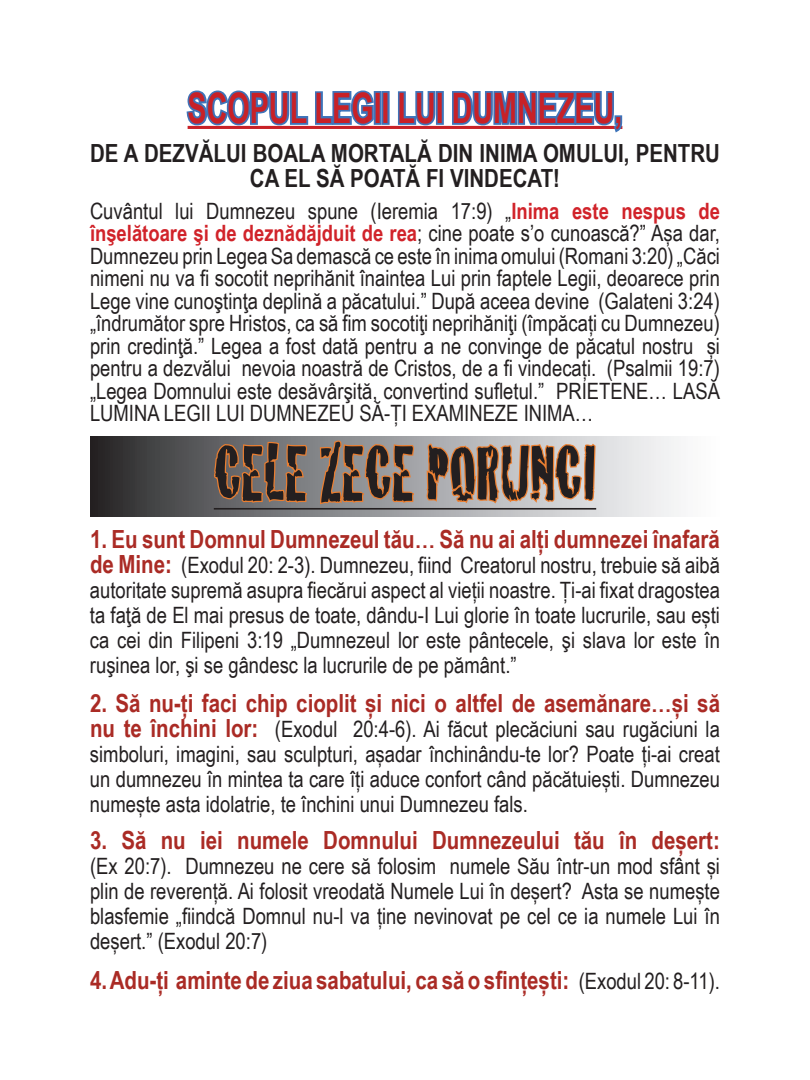
<style>
.page{position:relative;width:810px;height:1080px;background:#fff}
.page>*{position:absolute;margin:0;border:0;box-sizing:border-box;transform-origin:0 0}
.t1{font:81.25px "Cracked";color:#231f20;scale:.8 1}
.t2{font:700 42px "Arial Narrow";color:#c82127;scale:.83 1}
.t3{font:700 25px "Arial Narrow";color:#aa2b25}
.t4{font:700 25px/25px "Arial Narrow";color:#231f20;text-align:center}
.t5{font:22.5px/25px "Arial Narrow";color:#231f20;text-align:justify}
.s1{font-weight:700;color:#d1232a}
.s2{font-weight:700;font-size:25px;color:#aa2b25}
.s3{font-weight:400;font-size:22.5px;color:#231f20}
</style>
<div class="page">
<hr style="left:188px;top:126px;width:434px;height:3px;background:#c82127">
<svg style="left:186px;top:90px;width:190px;height:38px"></svg>
<div style="left:374px;top:91px;width:8px;height:34px;border:4px solid #3d74ba"></div>
<div style="left:382px;top:91px;width:8px;height:34px;border:4px solid #3d74ba"></div>
<svg style="left:396px;top:91px;width:42px;height:35px"></svg>
<div style="left:436px;top:91px;width:8px;height:34px;border:4px solid #3d74ba"></div>
<svg style="left:450px;top:91px;width:173px;height:42px"></svg>
<svg style="left:90px;top:436px;width:589px;height:80px;background:#848486"></svg>
<hr style="left:214px;top:508px;width:382px;height:2px;background:#231f20">
<svg style="left:212px;top:441px;width:96px;height:64px;background:#95745e"></svg>
<svg style="left:319px;top:439px;width:96px;height:78px;background:#a88c79"></svg>
<svg style="left:425px;top:436px;width:172px;height:81px;background:#caac98"></svg>
<h2 class="t2" style="left:188px;top:76px;width:525px">SCOPUL LEGII LUI DUMNEZEU,</h2>
<p class="t4" style="left:90px;top:140px;width:631px">DE A DEZVĂLUI BOALA MORTALĂ DIN INIMA OMULUI, PENTRU<br>CA EL SĂ POATĂ FI VINDECAT!</p>
<p class="t5" style="left:90px;top:199px;width:632px;line-height:22.5px">Cuvântul lui Dumnezeu spune (Ieremia 17:9) „<span class="s1">Inima este nespus de înşelătoare şi de deznădăjduit de rea</span>; cine poate s’o cunoască?” Așa dar, Dumnezeu prin Legea Sa demască ce este în inima omului (Romani 3:20) „Căci nimeni nu va fi socotit neprihănit înaintea Lui prin faptele Legii, deoarece prin Lege vine cunoştinţa deplină a păcatului.” După aceea devine (Galateni 3:24) „îndrumător spre Hristos, ca să fim socotiţi neprihăniţi (împăcați cu Dumnezeu) prin credinţă.” Legea a fost dată pentru a ne convinge de păcatul nostru și pentru a dezvălui nevoia noastră de Cristos, de a fi vindecați. (Psalmii 19:7) „Legea Domnului este desăvârşită, convertind sufletul.” PRIETENE… LASĂ LUMINA LEGII LUI DUMNEZEU SĂ-ȚI EXAMINEZE INIMA…</p>
<h1 class="t1" style="left:214px;top:408px;width:479px">CELE ZECE PORUNCI</h1>
<p class="t3" style="left:90px;top:520px;width:631px">1. Eu sunt Domnul Dumnezeul tău… Să nu ai alți dumnezei înafară</p>
<p class="t5" style="left:90px;top:552px;width:632px"><span class="s2">de Mine:</span> (Exodul 20: 2-3). Dumnezeu, fiind Creatorul nostru, trebuie să aibă autoritate supremă asupra fiecărui aspect al vieții noastre. Ți-ai fixat dragostea ta faţă de El mai presus de toate, dându-I Lui glorie în toate lucrurile, sau ești ca cei din Filipeni 3:19 „Dumnezeul lor este pântecele, şi slava lor este în ruşinea lor, şi se gândesc la lucrurile de pe pământ.”</p>
<p class="t3" style="left:90px;top:685px;width:632px">2. Să nu-ți faci chip cioplit și nici o altfel de asemănare…și să</p>
<p class="t5" style="left:90px;top:716px;width:631px"><span class="s2">nu te închini lor:</span> (Exodul 20:4-6). Ai făcut plecăciuni sau rugăciuni la simboluri, imagini, sau sculpturi, așadar închinându-te lor? Poate ți-ai creat un dumnezeu în mintea ta care îți aduce confort când păcătuiești. Dumnezeu numește asta idolatrie, te închini unui Dumnezeu fals.</p>
<p class="t3" style="left:90px;top:821px;width:631px">3. Să nu iei numele Domnului Dumnezeului tău în deșert:</p>
<p class="t5" style="left:90px;top:853px;width:632px">(Ex 20:7). Dumnezeu ne cere să folosim numele Său într-un mod sfânt și plin de reverență. Ai folosit vreodată Numele Lui în deșert? Asta se numește blasfemie „fiindcă Domnul nu-l va ține nevinovat pe cel ce ia numele Lui în deșert.” (Exodul 20:7)</p>
<p class="t3" style="left:90px;top:961px;width:632px">4. Adu-ți aminte de ziua sabatului, ca să o sfințești: <span class="s3">(Exodul 20: 8-11).</span></p>
</div>
